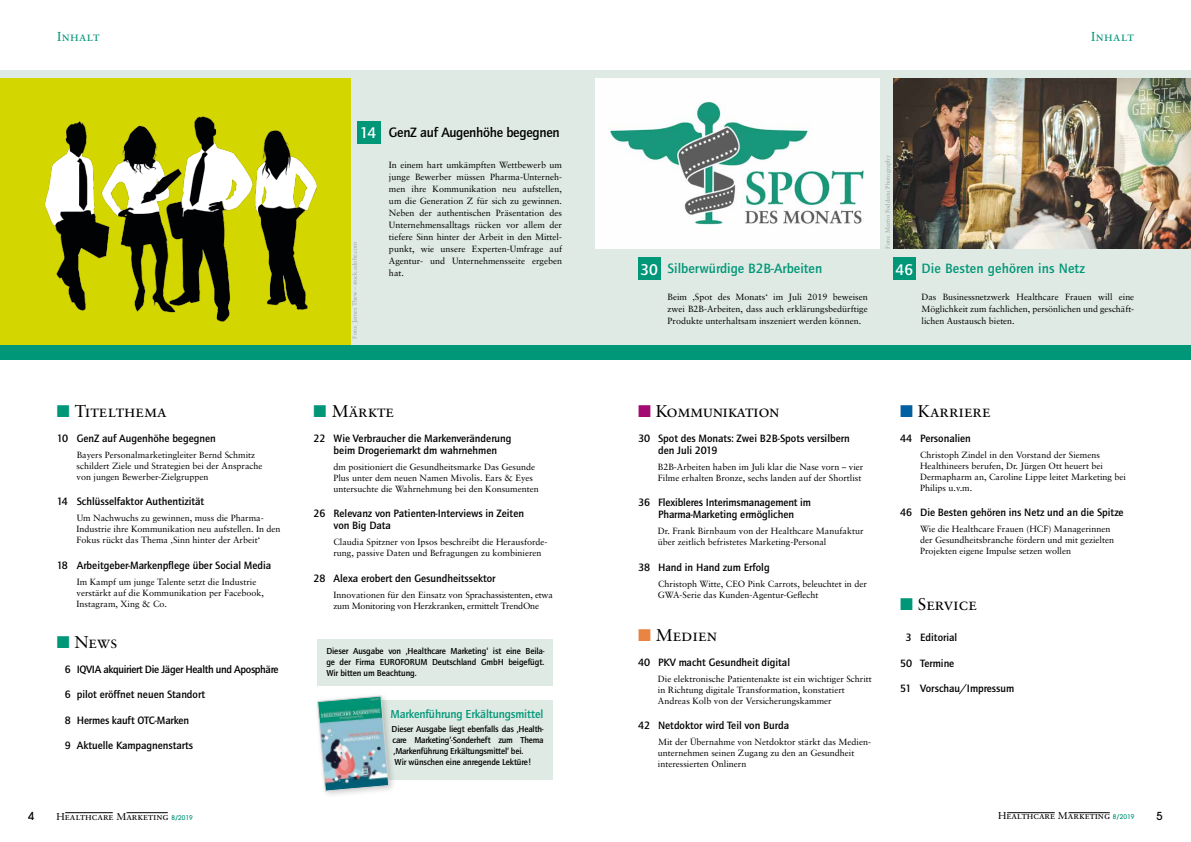
<style>
.page{position:relative;width:1191px;height:842px;background:#fff}
.page>*{position:absolute;margin:0;border:0;box-sizing:border-box;transform-origin:0 0}
.t1{font:17px "Sabon Roman SC";color:#000}
.t2{font:17px "Sabon Roman SC";letter-spacing:-.03em;color:#000}
.t3{font:500 16px "Quay Sans ITC Std";color:#fff}
.t4{font:500 14px "Quay Sans ITC Std";color:#009678}
.t5{font:500 14px "Quay Sans ITC Std";letter-spacing:-.02em;color:#000}
.t6{font:13px "Sabon Roman SC";letter-spacing:.025em;color:#009678}
.t7{font:500 12px "Quay Sans ITC Std";letter-spacing:-.01em;color:#009678}
.t8{font:500 11px/12px "Quay Sans ITC Std";color:#000}
.t9{font:500 11px "Quay Sans ITC Std";letter-spacing:-.03em;color:#000}
.t10{font:500 11px "Avant Garde";color:#000}
.t11{font:10px "Sabon Roman SC";color:#000}
.t12{font:9px/11px "Sabon";color:#000}
.t13{font:500 9px/11px "Quay Sans ITC Std";letter-spacing:-.02em;color:#000}
.t14{font:9px/11px "Sabon";letter-spacing:-.02em;color:#000}
.t15{font:6px "Sabon";color:#9c9e9f}
.s1{color:#009678}
.s2{color:#a30b72}
.s3{color:#ea8443}
.s4{color:#0060a2}
.s5{font-family:"Avant Garde";font-weight:500;font-size:6.5px;color:#009678}
</style>
<div class="page">
<div style="left:326px;top:701px;width:227px;height:79px;background:#deeae3"></div>
<div style="left:318px;top:639px;width:235px;height:47px;background:#deeae3"></div>
<div style="left:314px;top:692px;width:83px;height:107px;background:#000;opacity:.2"></div>
<img style="left:317px;top:696px;width:72px;height:95px">
<div style="left:0;top:70px;width:595px;height:289px;background:#deeae3"></div>
<div style="left:357px;top:121px;width:24px;height:23px;background:#009678"></div>
<div style="left:595px;top:70px;width:596px;height:289px;background:#deeae3"></div>
<img style="left:595px;top:79px;width:284px;height:170px">
<img style="left:893px;top:79px;width:298px;height:170px">
<div style="left:638px;top:258px;width:22px;height:22px;background:#009678"></div>
<div style="left:893px;top:258px;width:23px;height:22px;background:#009678"></div>
<div style="left:595px;top:345px;width:596px;height:14px;background:#009678"></div>
<hr style="left:65px;top:812px;width:48px;height:1px;background:#000">
<hr style="left:1007px;top:812px;width:47px;height:1px;background:#000">
<hr style="left:126px;top:812px;width:42px;height:1px;background:#000">
<hr style="left:1068px;top:812px;width:41px;height:1px;background:#000">
<img style="left:0;top:79px;width:350px;height:266px">
<div style="left:0;top:345px;width:595px;height:14px;background:#009678"></div>
<h3 class="t6" style="left:57px;top:28px;width:44px">Inhalt</h3>
<h1 class="t1" style="left:57px;top:400px;width:111px"><span class="s1">■</span> Titelthema</h1>
<p class="t8" style="left:57px;top:432px;width:160px">10 GenZ auf Augenhöhe begegnen</p>
<p class="t12" style="left:77px;top:449px;width:188px">Bayers Personalmarketingleiter Bernd Schmitz schildert Ziele und Strategien bei der Ansprache von jungen Bewerber-Zielgruppen</p>
<p class="t8" style="left:57px;top:495px;width:149px">14 Schlüsselfaktor Authentizität</p>
<p class="t12" style="left:77px;top:512px;width:206px">Um Nachwuchs zu gewinnen, muss die Pharma-<br>Industrie ihre Kommunikation neu aufstellen. In den<br>Fokus rückt das Thema ‚Sinn hinter der Arbeit‘</p>
<p class="t8" style="left:57px;top:559px;width:216px">18 Arbeitgeber-Markenpflege über Social Media</p>
<p class="t12" style="left:77px;top:576px;width:189px">Im Kampf um junge Talente setzt die Industrie verstärkt auf die Kommunikation per Facebook,<br>Instagram, Xing &amp; Co.</p>
<h1 class="t1" style="left:57px;top:631px;width:63px"><span class="s1">■</span> News</h1>
<p class="t9" style="left:65px;top:663px;width:215px">6 IQVIA akquiriert Die Jäger Health und Aposphäre</p>
<p class="t8" style="left:65px;top:688px;width:142px">6 pilot eröffnet neuen Standort</p>
<p class="t8" style="left:65px;top:714px;width:126px">8 Hermes kauft OTC-Marken</p>
<p class="t8" style="left:65px;top:739px;width:129px">9 Aktuelle Kampagnenstarts</p>
<h2 class="t3" style="left:360px;top:124px;width:18px">14</h2>
<p class="t15" style="left:351px;top:339px;width:99px;rotate:-90deg">Foto: James Thew – stock.adobe.com</p>
<h3 class="t5" style="left:389px;top:124px;width:172px">GenZ auf Augenhöhe begegnen</h3>
<p class="t12" style="left:389px;top:159px;width:175px;line-height:12px;text-align:justify">In einem hart umkämpften Wettbewerb um junge Bewerber müssen Pharma-Unterneh&shy;men ihre Kommunikation neu aufstellen, um die Generation Z für sich zu gewinnen.<br>Neben der authentischen Präsentation des Unternehmensalltags rücken vor allem der tiefere Sinn hinter der Arbeit in den Mittel&shy;punkt, wie unsere Experten-Umfrage auf Agentur- und Unternehmensseite ergeben hat.</p>
<h1 class="t1" style="left:314px;top:400px;width:82px"><span class="s1">■</span> Märkte</h1>
<p class="t8" style="left:314px;top:432px;width:199px;text-align:center">22 Wie Verbraucher die Markenveränderung beim Drogeriemarkt dm wahrnehmen</p>
<p class="t12" style="left:333px;top:461px;width:207px">dm positioniert die Gesundheitsmarke Das Gesunde<br>Plus unter dem neuen Namen Mivolis. Ears &amp; Eyes untersuchte die Wahrnehmung bei den Konsumenten</p>
<p class="t8" style="left:334px;top:507px;width:192px;text-indent:-20px">26 Relevanz von Patienten-Interviews in Zeiten von Big Data</p>
<p class="t12" style="left:333px;top:536px;width:216px">Claudia Spitzner von Ipsos beschreibt die Herausforde&shy;rung, passive Daten und Befragungen zu kombinieren</p>
<p class="t8" style="left:314px;top:572px;width:183px">28 Alexa erobert den Gesundheitssektor</p>
<p class="t14" style="left:333px;top:589px;width:221px">Innovationen für den Einsatz von Sprachassistenten, etwa zum Monitoring von Herzkranken, ermittelt TrendOne</p>
<p class="t13" style="left:326px;top:646px;width:220px;text-align:justify">Dieser Ausgabe von ‚Healthcare Marketing‘ ist eine Beila&shy;ge der Firma EUROFORUM Deutschland GmbH beigefügt.<br>Wir bitten um Beachtung.</p>
<h3 class="t7" style="left:390px;top:707px;width:154px">Markenführung Erkältungsmittel</h3>
<p class="t13" style="left:391px;top:723px;width:154px">Dieser Ausgabe liegt ebenfalls das ‚Health&shy;care Marketing‘-Sonderheft zum Thema ‚Markenführung Erkältungsmittel‘ bei.<br>Wir wünschen eine anregende Lektüre!</p>
<h3 class="t6" style="left:1091px;top:28px;width:44px">Inhalt</h3>
<p class="t15" style="left:884px;top:249px;width:95px;rotate:-90deg">Foto: Martin Foddanu Photography</p>
<h3 class="t4" style="left:667px;top:260px;width:156px">Silberwürdige B2B-Arbeiten</h3>
<p class="t12" style="left:667px;top:291px;width:202px;line-height:12px;text-align:justify">Beim ‚Spot des Monats‘ im Juli 2019 beweisen zwei B2B-Arbeiten, dass auch erklärungsbedürftige Produkte unterhaltsam inszeniert werden können.</p>
<h2 class="t3" style="left:640px;top:260px;width:19px">30</h2>
<h2 class="t3" style="left:895px;top:260px;width:19px">46</h2>
<h3 class="t4" style="left:921px;top:260px;width:165px">Die Besten gehören ins Netz</h3>
<p class="t12" style="left:921px;top:291px;width:214px;line-height:12px;text-align:justify">Das Businessnetzwerk Healthcare Frauen will eine Möglichkeit zum fachlichen, persönlichen und geschäft&shy;lichen Austausch bieten.</p>
<h1 class="t2" style="left:638px;top:400px;width:143px"><span class="s2">■</span> Kommunikation</h1>
<p class="t8" style="left:658px;top:432px;width:193px;text-indent:-20px">30 Spot des Monats: Zwei B2B-Spots versilbern den Juli 2019</p>
<p class="t12" style="left:658px;top:461px;width:207px">B2B-Arbeiten haben im Juli klar die Nase vorn – vier<br>Filme erhalten Bronze, sechs landen auf der Shortlist</p>
<p class="t8" style="left:638px;top:496px;width:174px;text-align:center">36 Flexibleres Interimsmanagement im<br>Pharma-Marketing ermöglichen</p>
<p class="t12" style="left:658px;top:525px;width:207px">Dr. Frank Birnbaum von der Healthcare Manufaktur über zeitlich befristetes Marketing-Personal</p>
<p class="t8" style="left:638px;top:561px;width:133px">38 Hand in Hand zum Erfolg</p>
<p class="t12" style="left:658px;top:578px;width:211px">Christoph Witte, CEO Pink Carrots, beleuchtet in der<br>GWA-Serie das Kunden-Agentur-Geflecht</p>
<h1 class="t1" style="left:638px;top:624px;width:81px"><span class="s3">■</span> Medien</h1>
<p class="t8" style="left:638px;top:656px;width:154px">40 PKV macht Gesundheit digital</p>
<p class="t12" style="left:658px;top:673px;width:216px">Die elektronische Patientenakte ist ein wichtiger Schritt in Richtung digitale Transformation, konstatiert<br>Andreas Kolb von der Versicherungskammer</p>
<p class="t8" style="left:638px;top:719px;width:153px">42 Netdoktor wird Teil von Burda</p>
<p class="t12" style="left:658px;top:736px;width:215px">Mit der Übernahme von Netdoktor stärkt das Medien&shy;unternehmen seinen Zugang zu den an Gesundheit interessierten Onlinern</p>
<h1 class="t1" style="left:900px;top:400px;width:92px"><span class="s4">■</span> Karriere</h1>
<p class="t8" style="left:900px;top:432px;width:72px">44 Personalien</p>
<p class="t12" style="left:920px;top:449px;width:208px">Christoph Zindel in den Vorstand der Siemens Healthineers berufen, Dr. Jürgen Ott heuert bei Dermapharm an, Caroline Lippe leitet Marketing bei Philips u.v.m.</p>
<p class="t8" style="left:900px;top:506px;width:225px">46 Die Besten gehören ins Netz und an die Spitze</p>
<p class="t12" style="left:920px;top:523px;width:196px">Wie die Healthcare Frauen (HCF) Managerinnen der Gesundheitsbranche fördern und mit gezielten<br>Projekten eigene Impulse setzen wollen</p>
<h1 class="t1" style="left:900px;top:594px;width:78px"><span class="s1">■</span> Service</h1>
<p class="t8" style="left:905px;top:631px;width:53px">3 Editorial</p>
<p class="t8" style="left:900px;top:657px;width:56px">50 Termine</p>
<p class="t8" style="left:900px;top:682px;width:116px">51 Vorschau/Impressum</p>
<p class="t10" style="left:28px;top:809px;width:8px">4</p>
<p class="t11" style="left:56px;top:810px;width:138px">Healthcare Marketing <span class="s5">8/2019</span></p>
<p class="t11" style="left:998px;top:810px;width:138px">Healthcare Marketing <span class="s5">8/2019</span></p>
<p class="t10" style="left:1156px;top:809px;width:8px">5</p>
</div>
